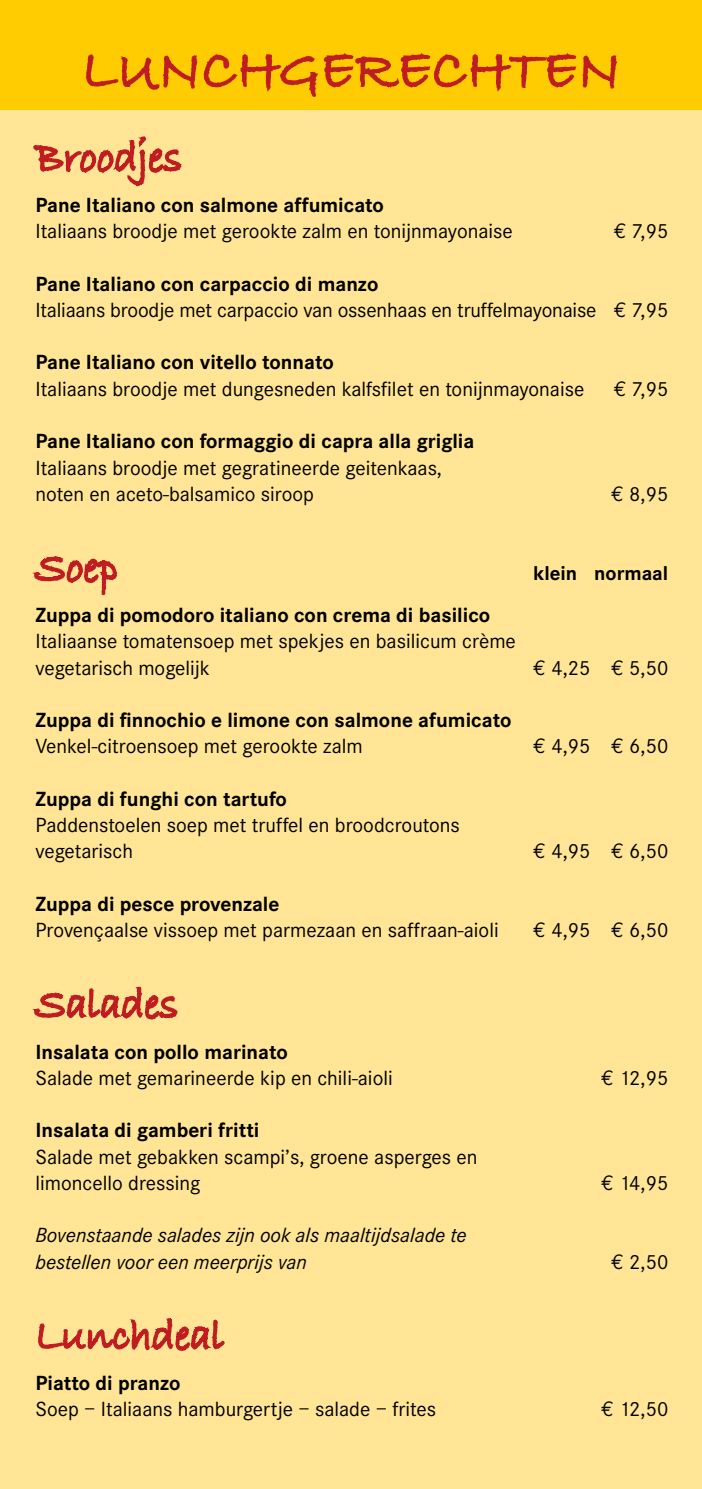
<style>
.page{position:relative;width:702px;height:1489px;background:#fff}
.page>*{position:absolute;margin:0;border:0;box-sizing:border-box;transform-origin:0 0}
.t1{font:21.25px/26.2px "Corporate S";color:#000}
.t2{font:700 21.25px "Corporate S";color:#000}
.t3{font:italic 21.25px/26.2px "Corporate S";color:#000}
.t4{font:700 20.75px "Corporate S";color:#000}
.s1{font-family:"Euro Mono"}
.s2{font-weight:700}
</style>
<div class="page">
<div style="left:0;top:99px;width:702px;height:1389px;background:#ffe595"></div>
<div style="left:0;top:0;width:702px;height:110px;background:#fecc00"></div>
<svg style="left:33px;top:136px;width:149px;height:51px"></svg>
<svg style="left:32px;top:556px;width:85px;height:40px"></svg>
<svg style="left:32px;top:986px;width:146px;height:34px"></svg>
<svg style="left:38px;top:1318px;width:187px;height:33px"></svg>
<svg style="left:86px;top:53px;width:531px;height:44px"></svg>
<p class="t2" style="left:35px;top:193px;width:350px">Pane Italiano con salmone affumicato</p>
<p class="t1" style="left:35px;top:218px;width:479px">Italiaans broodje met gerookte zalm en tonijnmayonaise</p>
<p class="t1" style="left:614px;top:218px;width:56px"><span class="s1">E</span> 7,95</p>
<p class="t1" style="left:35px;top:271px;width:634px"><span class="s2">Pane Italiano con carpaccio di manzo<br></span>Italiaans broodje met carpaccio van ossenhaas en truffelmayonaise <span class="s1">E</span> 7,95</p>
<p class="t2" style="left:35px;top:350px;width:300px">Pane Italiano con vitello tonnato</p>
<p class="t1" style="left:35px;top:376px;width:550px">Italiaans broodje met dungesneden kalfsfilet en tonijnmayonaise</p>
<p class="t1" style="left:614px;top:376px;width:56px"><span class="s1">E</span> 7,95</p>
<p class="t2" style="left:35px;top:429px;width:440px">Pane Italiano con formaggio di capra alla griglia</p>
<p class="t1" style="left:35px;top:454px;width:408px">Italiaans broodje met gegratineerde geitenkaas, noten en aceto-balsamico siroop</p>
<p class="t1" style="left:611px;top:481px;width:59px"><span class="s1">E</span> 8,95</p>
<p class="t2" style="left:35px;top:603px;width:456px">Zuppa di pomodoro italiano con crema di basilico</p>
<p class="t1" style="left:35px;top:628px;width:482px">Italiaanse tomatensoep met spekjes en basilicum crème vegetarisch mogelijk</p>
<p class="t4" style="left:533px;top:561px;width:137px">klein normaal</p>
<p class="t1" style="left:533px;top:654px;width:137px"><span class="s1">E</span> 4,25 <span class="s1">E</span> 5,50</p>
<p class="t2" style="left:35px;top:708px;width:477px">Zuppa di finnochio e limone con salmone afumicato</p>
<p class="t1" style="left:35px;top:733px;width:329px">Venkel-citroensoep met gerookte zalm</p>
<p class="t1" style="left:533px;top:733px;width:137px"><span class="s1">E</span> 4,95 <span class="s1">E</span> 6,50</p>
<p class="t2" style="left:35px;top:786px;width:253px">Zuppa di funghi con tartufo</p>
<p class="t1" style="left:35px;top:812px;width:426px">Paddenstoelen soep met truffel en broodcroutons vegetarisch</p>
<p class="t1" style="left:533px;top:838px;width:137px"><span class="s1">E</span> 4,95 <span class="s1">E</span> 6,50</p>
<p class="t2" style="left:35px;top:891px;width:245px">Zuppa di pesce provenzale</p>
<p class="t1" style="left:35px;top:917px;width:465px">Provençaalse vissoep met parmezaan en saffraan-aioli</p>
<p class="t1" style="left:533px;top:917px;width:137px"><span class="s1">E</span> 4,95 <span class="s1">E</span> 6,50</p>
<p class="t2" style="left:35px;top:1039px;width:254px">Insalata con pollo marinato</p>
<p class="t1" style="left:35px;top:1064px;width:359px">Salade met gemarineerde kip en chili-aioli</p>
<p class="t1" style="left:601px;top:1064px;width:69px"><span class="s1">E</span> 12,95</p>
<p class="t2" style="left:35px;top:1118px;width:225px">Insalata di gamberi fritti</p>
<p class="t1" style="left:35px;top:1143px;width:443px">Salade met gebakken scampi’s, groene asperges en limoncello dressing</p>
<p class="t1" style="left:601px;top:1169px;width:69px"><span class="s1">E</span> 14,95</p>
<p class="t3" style="left:35px;top:1222px;width:433px">Bovenstaande salades zijn ook als maaltijdsalade te bestellen voor een meerprijs van</p>
<p class="t1" style="left:611px;top:1248px;width:59px"><span class="s1">E</span> 2,50</p>
<p class="t2" style="left:35px;top:1370px;width:146px">Piatto di pranzo</p>
<p class="t1" style="left:35px;top:1396px;width:402px">Soep – Italiaans hamburgertje – salade – frites</p>
<p class="t1" style="left:601px;top:1396px;width:69px"><span class="s1">E</span> 12,50</p>
</div>
